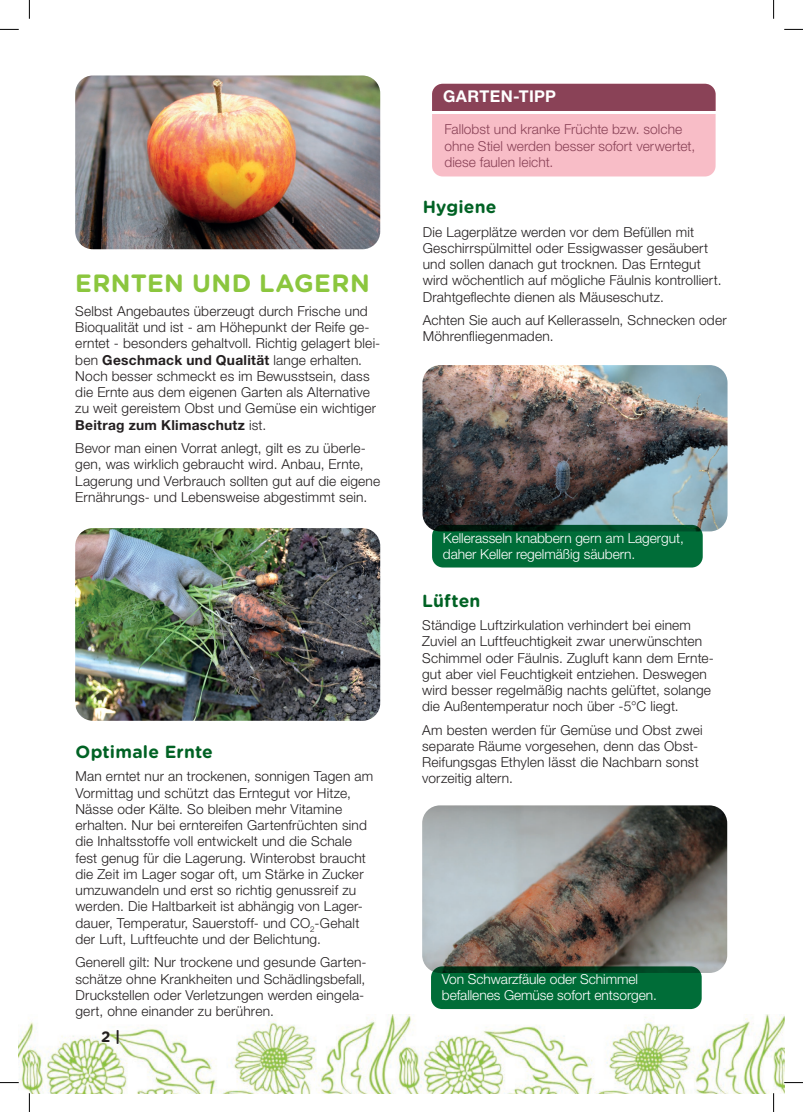
<style>
.page{position:relative;width:803px;height:1112px;background:#fff}
.page>*{position:absolute;margin:0;border:0;box-sizing:border-box;transform-origin:0 0}
._03_Headline_hellgrün{font:700 25px "Gotham Rounded";letter-spacing:.02em;color:#8bc63e}
._03_Headline_hellgrün-2{font:700 17.5px "Gotham Rounded";letter-spacing:.01em;color:#006224}
.t1{font:700 16.25px "Helvetica Neue LT Pro";letter-spacing:.02em;color:#fff}
.t2{font:700 15px "Gotham Rounded";color:#231f20}
._03_Headline_hellgrün-3{font:300 13.75px/16.2px "Helvetica Neue LT Pro";letter-spacing:.015em;color:#231f20}
.bildunterschrift{font:300 13.75px/16.2px "Helvetica Neue LT Pro";letter-spacing:-.005em;color:#fff}
._01_Fliesstext{font:300 13.75px/16.2px "Helvetica Neue LT Pro";color:#8a4257}
.s1{font-weight:700}
</style>
<div class="page">
<img style="left:19px;top:1014px;width:765px;height:78px">
<div style="left:432px;top:84px;width:283px;height:92px;background:#f8bdc7;border-radius:11px"></div>
<div style="left:432px;top:84px;width:283px;height:27px;background:#8a4257"></div>
<hr style="left:432px;top:111px;width:284px;height:3px;background:#fff">
<img style="left:422px;top:365px;width:305px;height:166px">
<svg style="left:432px;top:524px;width:271px;height:43px;background:#026435"></svg>
<img style="left:422px;top:805px;width:305px;height:167px">
<img style="left:75px;top:75px;width:305px;height:174px">
<img style="left:75px;top:528px;width:305px;height:192px">
<div style="left:431px;top:966px;width:271px;height:42px;background:#006d38;border-radius:11px"></div>
<svg style="left:0;top:29px;width:19px;height:1px"></svg>
<svg style="left:784px;top:29px;width:19px;height:1px"></svg>
<svg style="left:0;top:1082px;width:19px;height:1px"></svg>
<svg style="left:784px;top:1082px;width:19px;height:1px"></svg>
<svg style="left:29px;top:0;width:1px;height:19px"></svg>
<svg style="left:29px;top:1093px;width:1px;height:18px"></svg>
<svg style="left:773px;top:0;width:1px;height:19px"></svg>
<svg style="left:773px;top:1093px;width:1px;height:18px"></svg>
<p class="_03_Headline_hellgrün" style="left:75px;top:265px;width:296px">ERNTEN UND LAGERN</p>
<p class="_03_Headline_hellgrün-3" style="left:75px;top:302px;width:306px">Selbst Angebautes überzeugt durch Frische und Bioqualität und ist - am Höhepunkt der Reife ge&shy;erntet - besonders gehaltvoll. Richtig gelagert blei&shy;ben <span class="s1">Geschmack und Qualität</span> lange erhalten.<br>Noch besser schmeckt es im Bewusstsein, dass die Ernte aus dem eigenen Garten als Alternative zu weit gereistem Obst und Gemüse ein wichtiger <span class="s1">Beitrag zum Klimaschutz</span> ist.</p>
<p class="_03_Headline_hellgrün-3" style="left:75px;top:439px;width:306px">Bevor man einen Vorrat anlegt, gilt es zu überle&shy;gen, was wirklich gebraucht wird. Anbau, Ernte, Lagerung und Verbrauch sollten gut auf die eigene Ernährungs- und Lebensweise abgestimmt sein.</p>
<p class="_03_Headline_hellgrün-2" style="left:75px;top:738px;width:139px">Optimale Ernte</p>
<p class="_03_Headline_hellgrün-3" style="left:75px;top:767px;width:299px">Man erntet nur an trockenen, sonnigen Tagen am Vormittag und schützt das Erntegut vor Hitze, Nässe oder Kälte. So bleiben mehr Vitamine erhalten. Nur bei erntereifen Gartenfrüchten sind die Inhaltsstoffe voll entwickelt und die Schale fest genug für die Lagerung. Winterobst braucht die Zeit im Lager sogar oft, um Stärke in Zucker umzuwandeln und erst so richtig genussreif zu werden. Die Haltbarkeit ist abhängig von Lager&shy;dauer, Temperatur, Sauerstoff- und CO<sub>2</sub>-Gehalt der Luft, Luftfeuchte und der Belichtung.</p>
<p class="_03_Headline_hellgrün-3" style="left:75px;top:953px;width:293px">Generell gilt: Nur trockene und gesunde Garten&shy;schätze ohne Krankheiten und Schädlingsbefall, Druckstellen oder Verletzungen werden eingela&shy;gert, ohne einander zu berühren.</p>
<p class="t2" style="left:101px;top:1025px;width:21px">2 |</p>
<p class="t1" style="left:443px;top:87px;width:115px">GARTEN-TIPP</p>
<p class="_01_Fliesstext" style="left:444px;top:121px;width:252px">Fallobst und kranke Früchte bzw. solche ohne Stiel werden besser sofort verwertet, diese faulen leicht.</p>
<p class="_03_Headline_hellgrün-2" style="left:423px;top:194px;width:75px">Hygiene</p>
<p class="_03_Headline_hellgrün-3" style="left:423px;top:223px;width:300px">Die Lagerplätze werden vor dem Befüllen mit Geschirrspülmittel oder Essigwasser gesäubert und sollen danach gut trocknen. Das Erntegut wird wöchentlich auf mögliche Fäulnis kontrolliert.<br>Drahtgeflechte dienen als Mäuseschutz.</p>
<p class="_03_Headline_hellgrün-3" style="left:423px;top:312px;width:305px">Achten Sie auch auf Kellerasseln, Schnecken oder<br>Möhrenfliegenmaden.</p>
<p class="bildunterschrift" style="left:443px;top:529px;width:242px">Kellerasseln knabbern gern am Lagergut, daher Keller regelmäßig säubern.</p>
<p class="_03_Headline_hellgrün-2" style="left:422px;top:587px;width:60px">Lüften</p>
<p class="_03_Headline_hellgrün-3" style="left:422px;top:616px;width:293px">Ständige Luftzirkulation verhindert bei einem Zuviel an Luftfeuchtigkeit zwar unerwünschten Schimmel oder Fäulnis. Zugluft kann dem Ernte&shy;gut aber viel Feuchtigkeit entziehen. Deswegen wird besser regelmäßig nachts gelüftet, solange die Außentemperatur noch über -5°C liegt.</p>
<p class="_03_Headline_hellgrün-3" style="left:422px;top:721px;width:282px">Am besten werden für Gemüse und Obst zwei separate Räume vorgesehen, denn das Obst-Reifungsgas Ethylen lässt die Nachbarn sonst vorzeitig altern.</p>
<p class="bildunterschrift" style="left:442px;top:970px;width:217px">Von Schwarzfäule oder Schimmel befallenes Gemüse sofort entsorgen.</p>
</div>
